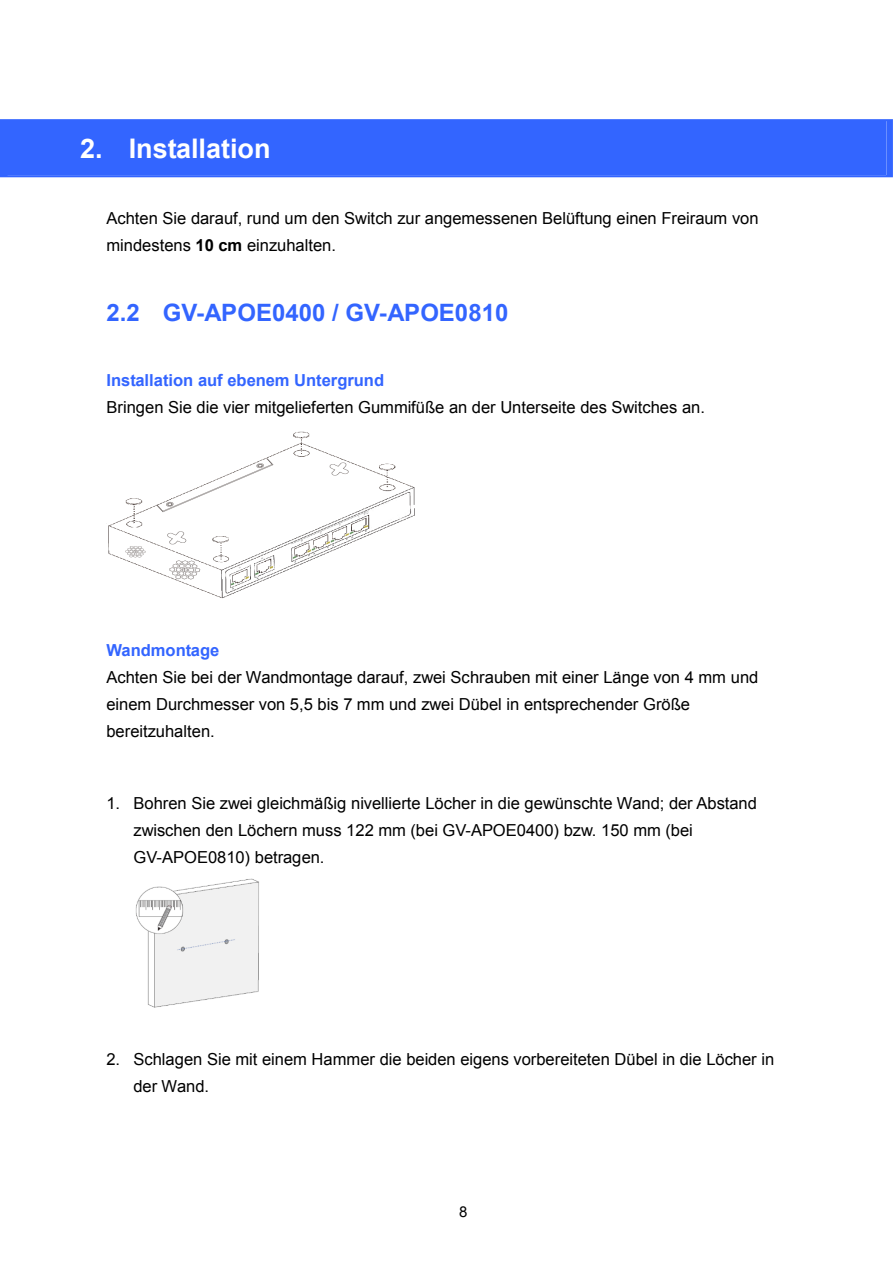
<style>
.page{position:relative;width:893px;height:1263px;background:#fff}
.page>*{position:absolute;margin:0;border:0;box-sizing:border-box;transform-origin:0 0}
.t1{font:700 27px "Arial";color:#fff}
.t2{font:700 24px "Arial";color:#3365ff}
.t3{font:16.5px/27px "Arial";color:#000}
.t4{font:700 16.5px "Arial";color:#3365ff}
.t5{font:15px "Arial";color:#000}
.s1{font-weight:700}
</style>
<div class="page">
<svg style="left:0;top:119px;width:892px;height:58px;background:#3f6eff"></svg>
<div style="left:8px;top:121px;width:878px;height:54px;background:#3365ff"></div>
<img style="left:106px;top:431px;width:309px;height:168px">
<img style="left:135px;top:878px;width:124px;height:130px">
<h1 class="t1" style="left:80px;top:134px;width:192px">2. Installation</h1>
<p class="t3" style="left:106px;top:204px;width:653px">Achten Sie darauf, rund um den Switch zur angemessenen Belüftung einen Freiraum von mindestens <span class="s1">10 cm</span> einzuhalten.</p>
<h2 class="t2" style="left:106px;top:299px;width:403px">2.2 GV-APOE0400 / GV-APOE0810</h2>
<p class="t4" style="left:106px;top:371px;width:279px">Installation auf ebenem Untergrund</p>
<p class="t3" style="left:106px;top:394px;width:600px">Bringen Sie die vier mitgelieferten Gummifüße an der Unterseite des Switches an.</p>
<p class="t4" style="left:106px;top:641px;width:114px">Wandmontage</p>
<p class="t3" style="left:106px;top:664px;width:653px">Achten Sie bei der Wandmontage darauf, zwei Schrauben mit einer Länge von 4 mm und einem Durchmesser von 5,5 bis 7 mm und zwei Dübel in entsprechender Größe bereitzuhalten.</p>
<p class="t3" style="left:133px;top:790px;width:625px;text-indent:-27px">1. Bohren Sie zwei gleichmäßig nivellierte Löcher in die gewünschte Wand; der Abstand zwischen den Löchern muss 122 mm (bei GV-APOE0400) bzw. 150 mm (bei<br>GV-APOE0810) betragen.</p>
<p class="t3" style="left:133px;top:1046px;width:642px;text-indent:-27px">2. Schlagen Sie mit einem Hammer die beiden eigens vorbereiteten Dübel in die Löcher in der Wand.</p>
<p class="t5" style="left:459px;top:1203px;width:10px">8</p>
</div>
